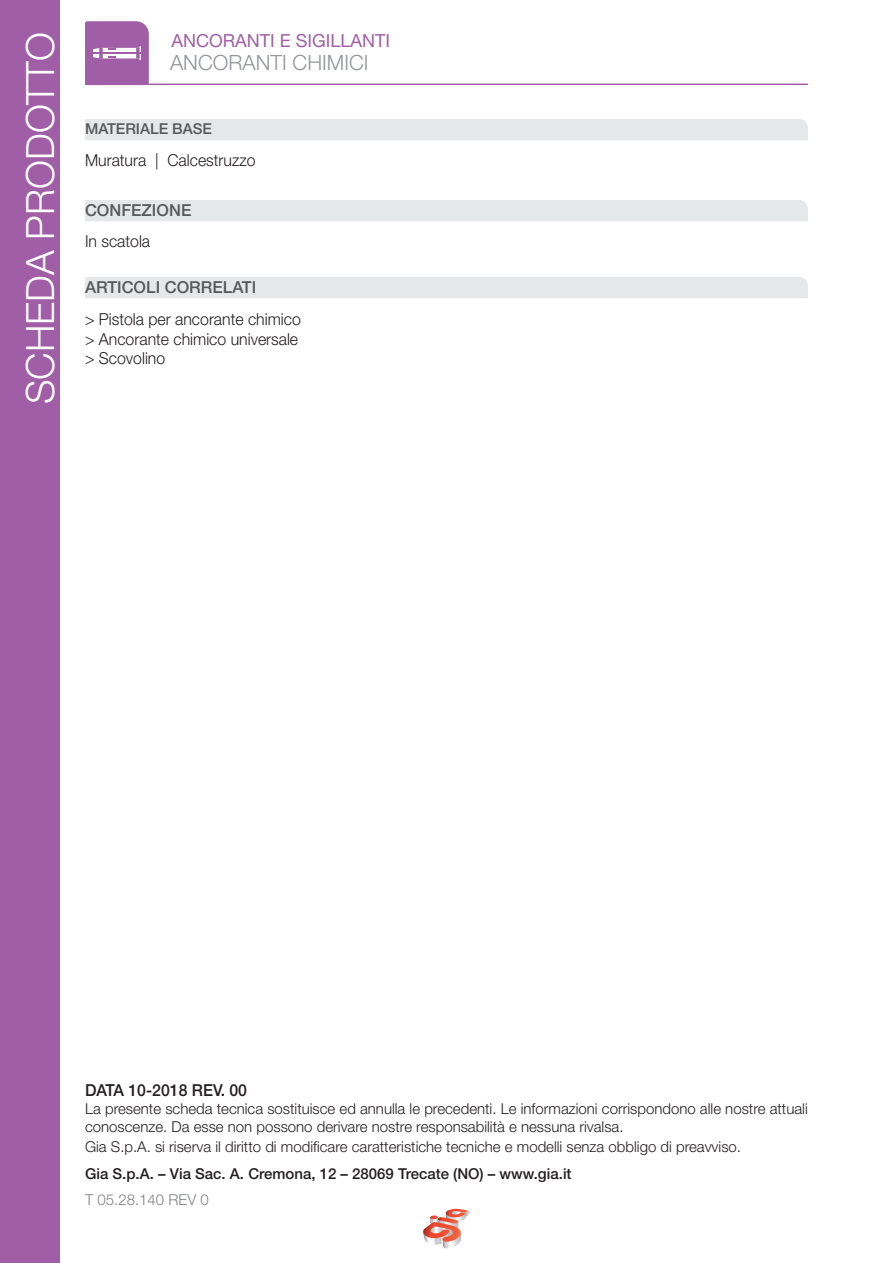
<style>
.page{position:relative;width:893px;height:1263px;background:#fff}
.page>*{position:absolute;margin:0;border:0;box-sizing:border-box;transform-origin:0 0}
.t1{font:300 39px "Helvetica Neue LT Std";color:#fff}
.t2{font:300 21px "Helvetica Neue LT Std";color:#939598}
.t3{font:18px "Helvetica Neue LT Std";color:#a05ea6}
.t4{font:300 16.5px "Helvetica Neue LT Std";color:#231f20;scale:.96 1}
.t5{font:500 16.5px "Helvetica Neue LT Std";color:#57585a}
.t6{font:500 16.5px "Helvetica Neue LT Std";color:#231f20;scale:.96 1}
.t7{font:300 15px/18px "Helvetica Neue LT Std";color:#231f20}
.t8{font:500 15px "Helvetica Neue LT Std";color:#231f20}
.t9{font:300 15px "Helvetica Neue LT Std";color:#808285}
.t10{font:500 15px "Helvetica Neue LT Std";color:#57585a}
</style>
<div class="page">
<hr style="left:85px;top:84px;width:723px;height:1px;background:#a05ea6">
<svg style="left:85px;top:21px;width:64px;height:63px;background:#a86dae"></svg>
<div style="left:0;top:0;width:60px;height:1263px;background:#a05ea6"></div>
<svg style="left:423px;top:1209px;width:47px;height:39px"></svg>
<div style="left:85px;top:200px;width:723px;height:21px;background:#e6e7e9"></div>
<div style="left:85px;top:119px;width:723px;height:21px;background:#e6e7e9"></div>
<div style="left:85px;top:277px;width:723px;height:21px;background:#e6e7e9"></div>
<h1 class="t1" style="left:16px;top:404px;width:374px;rotate:-90deg">SCHEDA PRODOTTO</h1>
<p class="t3" style="left:171px;top:30px;width:220px">ANCORANTI E SIGILLANTI</p>
<p class="t2" style="left:170px;top:50px;width:200px">ANCORANTI CHIMICI</p>
<p class="t10" style="left:85px;top:120px;width:129px">MATERIALE BASE</p>
<p class="t4" style="left:85px;top:150px;width:179px">Muratura | Calcestruzzo</p>
<p class="t5" style="left:85px;top:200px;width:108px">CONFEZIONE</p>
<p class="t4" style="left:85px;top:231px;width:69px">In scatola</p>
<p class="t5" style="left:85px;top:277px;width:173px">ARTICOLI CORRELATI</p>
<p class="t4" style="left:85px;top:309px;width:226px">&gt; Pistola per ancorante chimico</p>
<p class="t4" style="left:85px;top:329px;width:224px">&gt; Ancorante chimico universale</p>
<p class="t4" style="left:85px;top:348px;width:85px">&gt; Scovolino</p>
<p class="t6" style="left:85px;top:1080px;width:170px">DATA 10-2018 REV. 00</p>
<p class="t7" style="left:85px;top:1099px;width:724px">La presente scheda tecnica sostituisce ed annulla le precedenti. Le informazioni corrispondono alle nostre attuali conoscenze. Da esse non possono derivare nostre responsabilità e nessuna rivalsa.</p>
<p class="t7" style="left:85px;top:1137px;width:658px">Gia S.p.A. si riserva il diritto di modificare caratteristiche tecniche e modelli senza obbligo di preavviso.</p>
<p class="t8" style="left:85px;top:1165px;width:488px">Gia S.p.A. – Via Sac. A. Cremona, 12 – 28069 Trecate (NO) – www.gia.it</p>
<p class="t9" style="left:85px;top:1191px;width:125px">T 05.28.140 REV 0</p>
</div>
